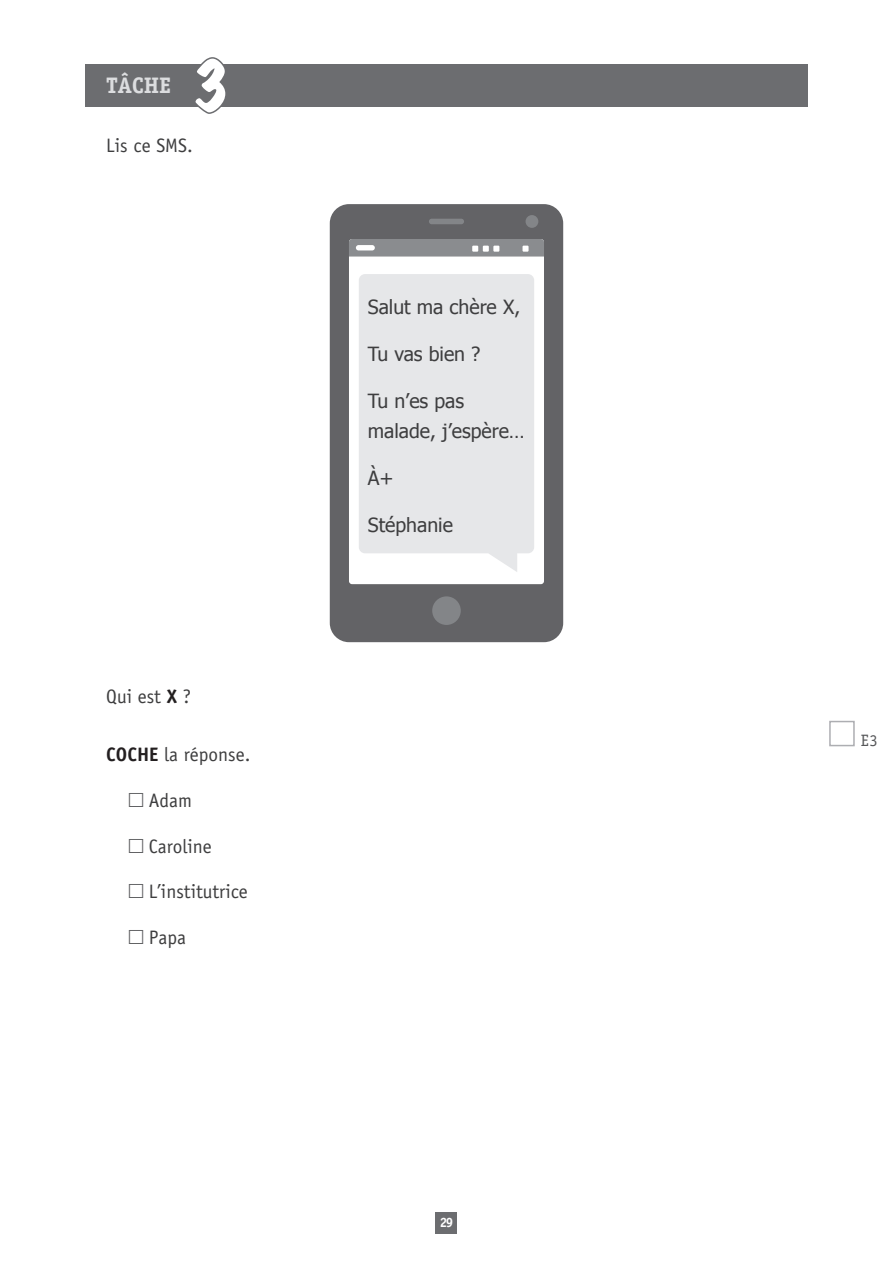
<style>
.page{position:relative;width:893px;height:1263px;background:#fff}
.page>*{position:absolute;margin:0;border:0;box-sizing:border-box;transform-origin:0 0}
.t1{font:expanded 60px "Marker Felt";color:#fff}
.t2{font:700 22.5px "Evalex Serif";color:#dcdddf}
.t3{font:19.5px "Evalex Sans";color:#3e3e3f}
.t4{font:19.5px/30px "Tahoma";color:#3e3e3f}
.t5{font:16.5px "Evalex Serif";color:#57585a}
.t6{font:700 13.5px "Evalex Serif";color:#fff}
.s1{font-weight:700;color:#231f20}
</style>
<div class="page">
<div style="left:85px;top:64px;width:723px;height:42px;background:#6c6d70"></div>
<svg style="left:192px;top:57px;width:36px;height:57px"></svg>
<div style="left:330px;top:204px;width:233px;height:438px;background:#636366;border-radius:19px"></div>
<div style="left:349px;top:239px;width:195px;height:345px;background:#fff;border-radius:3px"></div>
<div style="left:429px;top:219px;width:35px;height:5px;background:#838588;border-radius:3px"></div>
<div style="left:526px;top:215px;width:12px;height:13px;background:#838588;border-radius:50%"></div>
<div style="left:432px;top:596px;width:29px;height:29px;background:#838588;border-radius:50%"></div>
<svg style="left:349px;top:239px;width:195px;height:18px;background:#939598"></svg>
<div style="left:522px;top:246px;width:7px;height:6px;background:#fff"></div>
<div style="left:359px;top:274px;width:175px;height:298px;background:#e6e7e9"></div>
<div style="left:829px;top:721px;width:26px;height:25px;border:2px solid #adaeb2"></div>
<div style="left:436px;top:1212px;width:21px;height:21px;background:#6c6d70"></div>
<p class="t2" style="left:106px;top:71px;width:67px">TâCHE</p>
<h1 class="t1" style="left:191px;top:39px;width:41px">3</h1>
<p class="t3" style="left:106px;top:134px;width:88px">Lis ce sms.</p>
<p class="t3" style="left:106px;top:685px;width:86px">Qui est <span class="s1">X</span> ?</p>
<p class="t3" style="left:106px;top:743px;width:146px"><span class="s1">COCHE</span> la réponse.</p>
<p class="t3" style="left:149px;top:789px;width:45px">Adam</p>
<p class="t3" style="left:149px;top:835px;width:64px">Caroline</p>
<p class="t3" style="left:149px;top:880px;width:101px">L’institutrice</p>
<p class="t3" style="left:149px;top:926px;width:39px">Papa</p>
<p class="t4" style="left:368px;top:291px;width:154px">Salut ma chère X,</p>
<p class="t4" style="left:368px;top:338px;width:114px">Tu vas bien ?</p>
<p class="t4" style="left:368px;top:385px;width:159px">Tu n’es pas malade, j’espère…</p>
<p class="t4" style="left:368px;top:462px;width:27px">À+</p>
<p class="t4" style="left:368px;top:509px;width:87px">Stéphanie</p>
<p class="t6" style="left:440px;top:1214px;width:15px">29</p>
<p class="t5" style="left:861px;top:731px;width:19px">E3</p>
</div>
